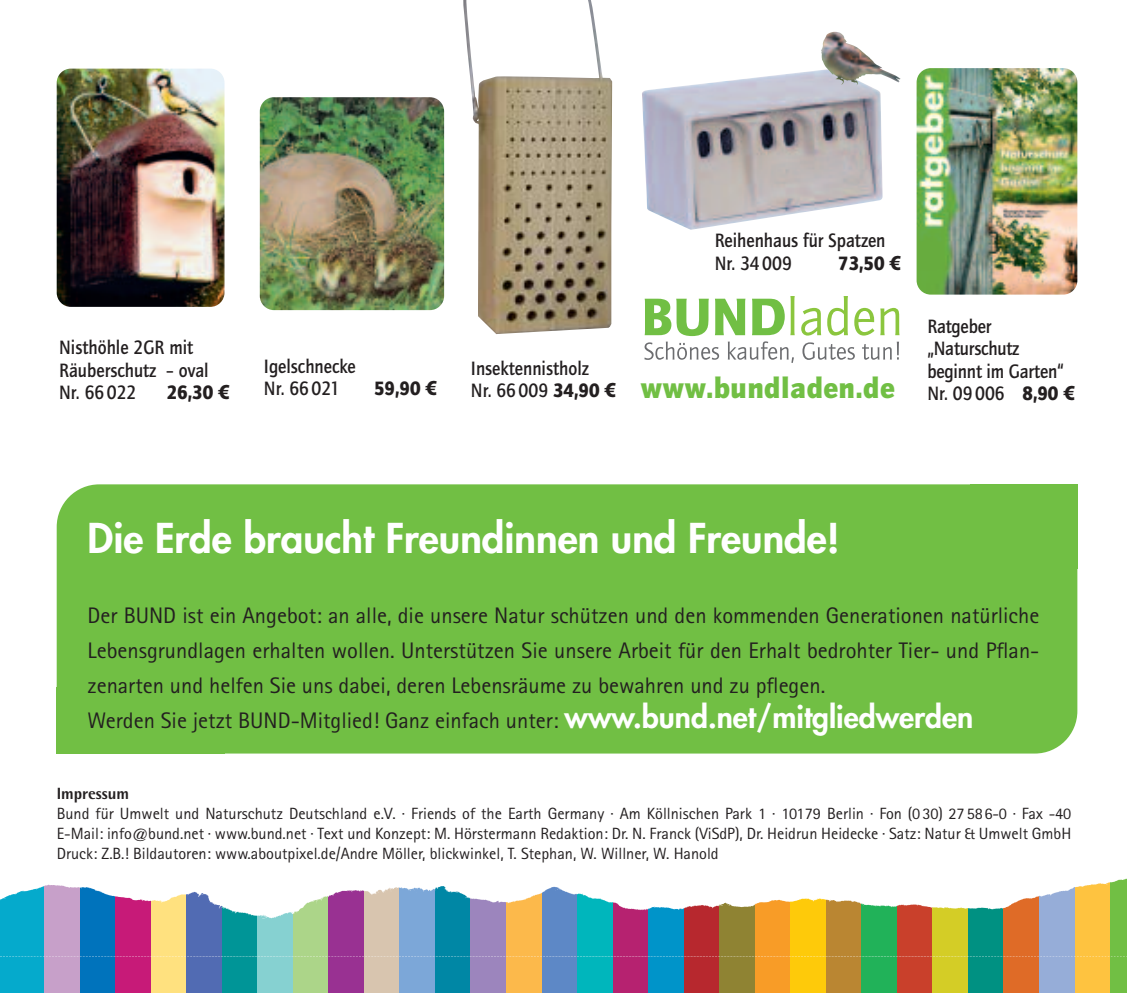
<style>
.page{position:relative;width:1127px;height:993px;background:#fff}
.page>*{position:absolute;margin:0;border:0;box-sizing:border-box;transform-origin:0 0}
.t1{font:800 40px "Futura";color:#fff}
.t2{font:900 30px "Quay Itc T";letter-spacing:.01em;color:#71bf44}
.t3{font:22.5px/35px "Agfa Rotis Sans Serif";color:#231f20}
.t4{font:700 20px/22.5px "Quay Itc T";color:#231f20;scale:.9 1}
.t5{font:900 20px "Quay Itc T";color:#231f20;scale:.9 1}
.t6{font:16.25px/20px "Agfa Rotis Sans Serif";color:#231f20;text-align:justify}
.t7{font:800 16.25px "Agfa Rotis Semisans";color:#231f20}
.s1{font-family:"Linotype Euro Font Ato F";font-weight:400}
.s2{font-weight:900}
.s3{font-weight:700;font-size:20px;color:#231f20}
.s4{font-size:20px;color:#231f20}
.s5{font-family:"Linotype Euro Font Ato F";font-weight:400;font-size:20px;color:#231f20}
.s6{font-family:"Futura";font-weight:800;font-size:30px;color:#fff}
</style>
<div class="page">
<div style="left:1074px;top:878px;width:36px;height:114px;background:#fec340"></div>
<div style="left:1110px;top:878px;width:17px;height:114px;background:#71bf44"></div>
<div style="left:1039px;top:878px;width:35px;height:114px;background:#96add8"></div>
<div style="left:1003px;top:878px;width:36px;height:114px;background:#df6b27"></div>
<div style="left:968px;top:878px;width:35px;height:114px;background:#009182"></div>
<div style="left:932px;top:878px;width:36px;height:114px;background:#d4cd26"></div>
<div style="left:896px;top:878px;width:36px;height:114px;background:#c9402b"></div>
<div style="left:861px;top:878px;width:35px;height:114px;background:#21b259"></div>
<div style="left:825px;top:878px;width:36px;height:114px;background:#ba8632"></div>
<div style="left:790px;top:878px;width:35px;height:114px;background:#feca0a"></div>
<div style="left:754px;top:878px;width:36px;height:114px;background:#f89c27"></div>
<div style="left:719px;top:878px;width:35px;height:114px;background:#8f8333"></div>
<div style="left:683px;top:878px;width:36px;height:114px;background:#b7282e"></div>
<div style="left:648px;top:878px;width:35px;height:114px;background:#0094c9"></div>
<div style="left:612px;top:878px;width:36px;height:114px;background:#b62270"></div>
<div style="left:577px;top:878px;width:35px;height:114px;background:#00b6bc"></div>
<div style="left:541px;top:878px;width:36px;height:114px;background:#5d88c6"></div>
<div style="left:506px;top:878px;width:35px;height:114px;background:#fcb94b"></div>
<div style="left:470px;top:878px;width:36px;height:114px;background:#9c85bd"></div>
<div style="left:435px;top:878px;width:35px;height:114px;background:#0087a5"></div>
<div style="left:399px;top:878px;width:36px;height:114px;background:#7ca7d8"></div>
<div style="left:364px;top:878px;width:35px;height:114px;background:#d8c5af"></div>
<div style="left:328px;top:878px;width:36px;height:114px;background:#993192"></div>
<div style="left:293px;top:878px;width:35px;height:114px;background:#acd589"></div>
<div style="left:257px;top:878px;width:36px;height:114px;background:#86d1d1"></div>
<div style="left:221px;top:878px;width:36px;height:114px;background:#009597"></div>
<div style="left:186px;top:878px;width:35px;height:114px;background:#516bb3"></div>
<div style="left:150px;top:878px;width:36px;height:114px;background:#ffe17f"></div>
<div style="left:115px;top:878px;width:35px;height:114px;background:#c71a78"></div>
<div style="left:79px;top:878px;width:36px;height:114px;background:#0073bc"></div>
<div style="left:44px;top:878px;width:35px;height:114px;background:#c7a0c9"></div>
<div style="left:0;top:878px;width:44px;height:114px;background:#05aacc"></div>
<img style="left:0;top:878px;width:1127px;height:78px">
<div style="left:57px;top:484px;width:1020px;height:269px;background:#71bf44;border-radius:43px"></div>
<div style="left:57px;top:686px;width:168px;height:67px;background:#71bf44"></div>
<div style="left:969px;top:484px;width:108px;height:84px;background:#71bf44"></div>
<img style="left:57px;top:69px;width:167px;height:238px;border-radius:14px">
<img style="left:260px;top:97px;width:184px;height:213px;border-radius:14px">
<img style="left:463px;top:0;width:149px;height:334px">
<img style="left:642px;top:70px;width:240px;height:160px">
<img style="left:821px;top:31px;width:79px;height:55px">
<img style="left:916px;top:68px;width:161px;height:226px;border-radius:14px">
<svg style="left:801px;top:308px;width:20px;height:27px"></svg>
<svg style="left:827px;top:296px;width:21px;height:39px"></svg>
<svg style="left:854px;top:308px;width:20px;height:27px"></svg>
<svg style="left:880px;top:308px;width:19px;height:27px"></svg>
<svg style="left:644px;top:296px;width:151px;height:67px"></svg>
<svg style="left:802px;top:342px;width:53px;height:18px"></svg>
<svg style="left:862px;top:341px;width:37px;height:18px"></svg>
<p class="t4" style="left:59px;top:336px;width:168px">Nisthöhle 2GR mit<br>Räuberschutz – oval<br>Nr. 66 022</p>
<p class="t5" style="left:167px;top:380px;width:71px">26,30 <span class="s1">7</span></p>
<p class="t4" style="left:264px;top:354px;width:103px">Igelschnecke<br>Nr. 66 021</p>
<p class="t5" style="left:374px;top:376px;width:71px">59,90 <span class="s1">7</span></p>
<p class="t4" style="left:471px;top:356px;width:162px">Insektennistholz<br>Nr. 66 009 <span class="s2">34,90</span> <span class="s1">7</span></p>
<p class="t4" style="left:715px;top:229px;width:191px">Reihenhaus für Spatzen<br>Nr. 34 009</p>
<p class="t5" style="left:838px;top:251px;width:71px">73,50 <span class="s1">7</span></p>
<p class="t4" style="left:927px;top:314px;width:153px">Ratgeber „Naturschutz beginnt im Garten“</p>
<h2 class="t2" style="left:640px;top:370px;width:435px">www.bundladen.de <span class="s3">Nr. 09006</span> <span class="s4">8,90</span> <span class="s5">7</span></h2>
<h1 class="t1" style="left:88px;top:518px;width:754px">Die Erde braucht Freundinnen und Freunde!</h1>
<p class="t3" style="left:88px;top:599px;width:953px">Der BUND ist ein Angebot: an alle, die unsere Natur schützen und den kommenden Generationen natürliche Lebensgrundlagen erhalten wollen. Unterstützen Sie unsere Arbeit für den Erhalt bedrohter Tier- und Pflan&shy;zenarten und helfen Sie uns dabei, deren Lebensräume zu bewahren und zu pflegen.<br>Werden Sie jetzt BUND-Mitglied! Ganz einfach unter: <span class="s6">www.bund.net/mitgliedwerden</span></p>
<p class="t7" style="left:57px;top:787px;width:74px">Impressum</p>
<p class="t6" style="left:57px;top:804px;width:1016px">Bund für Umwelt und Naturschutz Deutschland e.V. · Friends of the Earth Germany · Am Köllnischen Park 1 · 10179 Berlin · Fon (0 30) 27 586-0 · Fax -40<br>E-Mail: info@bund.net · www.bund.net · Text und Konzept: M. Hörstermann Redaktion: Dr. N. Franck (ViSdP), Dr. Heidrun Heidecke · Satz: Natur &amp; Umwelt GmbH Druck: Z.B.! Bildautoren: www.aboutpixel.de/Andre Möller, blickwinkel, T. Stephan, W. Willner, W. Hanold</p>
</div>
